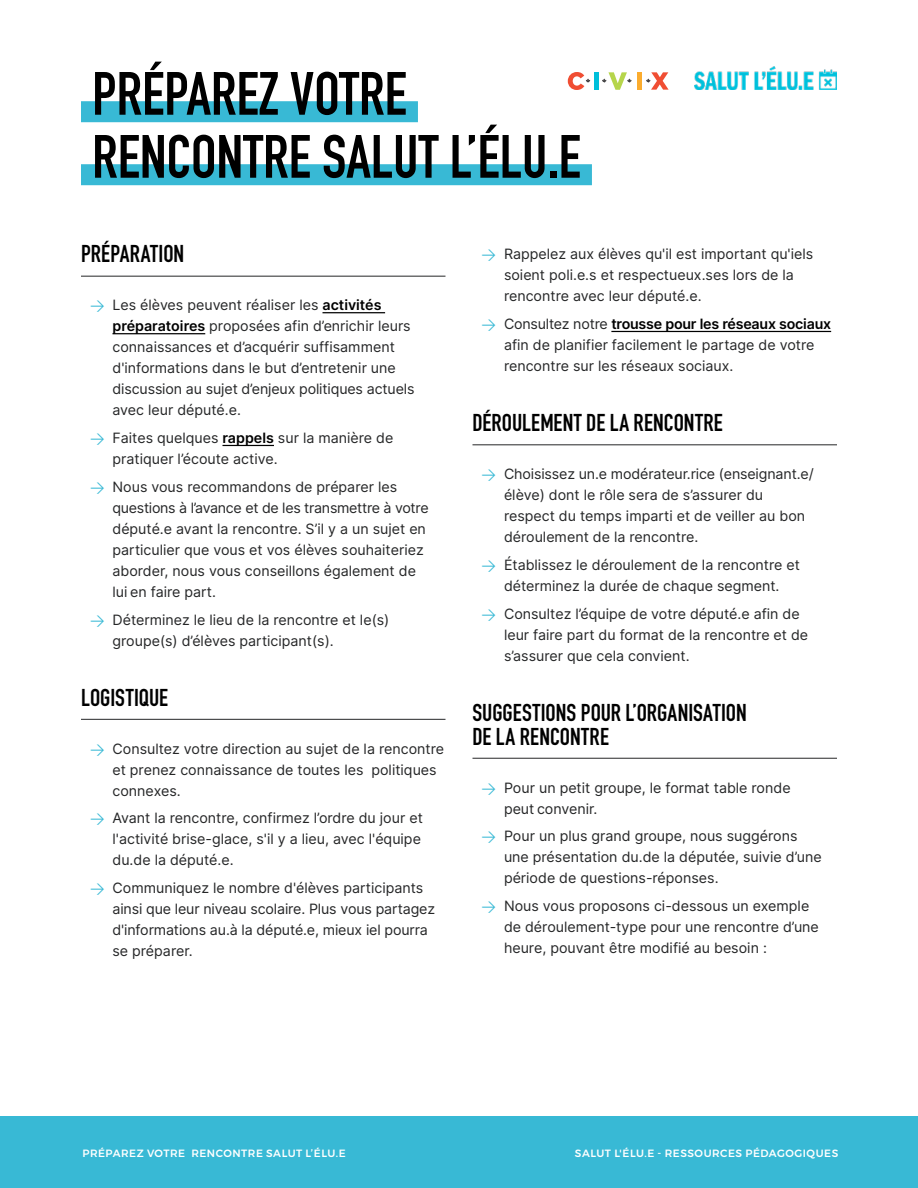
<style>
.page{position:relative;width:918px;height:1188px;background:#fff}
.page>*{position:absolute;margin:0;border:0;box-sizing:border-box;transform-origin:0 0}
.t1{font:700 60px/63px "DIN Condensed";color:#000}
.H3_-_Underline{font:700 24px/24px "DIN Condensed";letter-spacing:.005em;color:#000}
.t2{font:14.25px/21px "Inter";color:#252627}
.t3{font:500 10.5px "Montserrat";letter-spacing:.05em;color:#fff}
.s1{font-family:"DIN Pro";color:#38b9d5}
.s2{font-weight:600;color:#000}
</style>
<div class="page">
<div style="left:81px;top:101px;width:337px;height:21px;background:#38b9d5"></div>
<div style="left:81px;top:164px;width:511px;height:21px;background:#38b9d5"></div>
<hr style="left:81px;top:276px;width:365px;height:1px;background:#252627">
<hr style="left:323px;top:312px;width:62px;height:1px;background:#000">
<hr style="left:112px;top:333px;width:93px;height:1px;background:#000">
<hr style="left:222px;top:445px;width:52px;height:1px;background:#000">
<hr style="left:81px;top:719px;width:365px;height:1px;background:#252627">
<hr style="left:611px;top:331px;width:220px;height:1px;background:#000">
<hr style="left:472px;top:445px;width:365px;height:1px;background:#252627">
<hr style="left:472px;top:758px;width:365px;height:1px;background:#252627">
<div style="left:0;top:1116px;width:918px;height:72px;background:#38b9d5"></div>
<div style="left:594px;top:72px;width:5px;height:18px;background:#00bfda"></div>
<hr style="left:637px;top:72px;width:4px;height:18px;background:#fbac2e">
<svg style="left:602px;top:72px;width:30px;height:18px"></svg>
<svg style="left:646px;top:72px;width:23px;height:18px"></svg>
<svg style="left:568px;top:72px;width:22px;height:18px"></svg>
<img style="left:695px;top:66px;width:142px;height:24px">
<h1 class="t1" style="left:92px;top:62px;width:490px">PRÉPAREZ VOTRE<br>RENCONTRE SALUT L’ÉLU.E</h1>
<p class="H3_-_Underline" style="left:81px;top:242px;width:105px">PRÉPARATION</p>
<p class="t2" style="left:112px;top:294px;width:304px;text-indent:-22px"><span class="s1">→</span> Les élèves peuvent réaliser les <span class="s2">activités préparatoires</span> proposées afin d’enrichir leurs connaissances et d’acquérir suffisamment d'informations dans le but d’entretenir une discussion au sujet d’enjeux politiques actuels avec leur député.e.</p>
<p class="t2" style="left:112px;top:427px;width:282px;text-indent:-22px"><span class="s1">→</span> Faites quelques <span class="s2">rappels</span> sur la manière de pratiquer l’écoute active.</p>
<p class="t2" style="left:112px;top:476px;width:318px;text-indent:-22px"><span class="s1">→</span> Nous vous recommandons de préparer les questions à l’avance et de les transmettre à votre député.e avant la rencontre. S’il y a un sujet en particulier que vous et vos élèves souhaiteriez aborder, nous vous conseillons également de lui en faire part.</p>
<p class="t2" style="left:112px;top:609px;width:278px;text-indent:-22px"><span class="s1">→</span> Déterminez le lieu de la rencontre et le(s) groupe(s) d’élèves participant(s).</p>
<p class="H3_-_Underline" style="left:81px;top:685px;width:89px">LOGISTIQUE</p>
<p class="t2" style="left:112px;top:738px;width:333px;text-indent:-22px"><span class="s1">→</span> Consultez votre direction au sujet de la rencontre et prenez connaissance de toutes les politiques connexes.</p>
<p class="t2" style="left:112px;top:807px;width:312px;text-indent:-22px"><span class="s1">→</span> Avant la rencontre, confirmez l’ordre du jour et l'activité brise-glace, s'il y a lieu, avec l'équipe du.de la député.e.</p>
<p class="t2" style="left:112px;top:877px;width:324px;text-indent:-22px"><span class="s1">→</span> Communiquez le nombre d'élèves participants ainsi que leur niveau scolaire. Plus vous partagez d'informations au.à la député.e, mieux iel pourra se préparer.</p>
<p class="t2" style="left:504px;top:243px;width:311px;text-indent:-22px"><span class="s1">→</span> Rappelez aux élèves qu'il est important qu'iels soient poli.e.s et respectueux.ses lors de la rencontre avec leur député.e.</p>
<p class="t2" style="left:504px;top:313px;width:329px;text-indent:-22px"><span class="s1">→</span> Consultez notre <span class="s2">trousse pour les réseaux sociaux </span>afin de planifier facilement le partage de votre rencontre sur les réseaux sociaux.</p>
<p class="H3_-_Underline" style="left:472px;top:411px;width:252px">DÉROULEMENT DE LA RENCONTRE</p>
<p class="t2" style="left:504px;top:463px;width:311px;text-indent:-22px"><span class="s1">→</span> Choisissez un.e modérateur.rice (enseignant.e/ élève) dont le rôle sera de s’assurer du respect du temps imparti et de veiller au bon déroulement de la rencontre.</p>
<p class="t2" style="left:482px;top:554px;width:320px;text-align:center"><span class="s1">→</span> Établissez le déroulement de la rencontre et déterminez la durée de chaque segment.</p>
<p class="t2" style="left:504px;top:603px;width:306px;text-indent:-22px"><span class="s1">→</span> Consultez l’équipe de votre député.e afin de leur faire part du format de la rencontre et de s’assurer que cela convient.</p>
<p class="H3_-_Underline" style="left:472px;top:700px;width:276px">SUGGESTIONS POUR L’ORGANISATION<br>DE LA RENCONTRE</p>
<p class="t2" style="left:504px;top:777px;width:288px;text-indent:-22px"><span class="s1">→</span> Pour un petit groupe, le format table ronde peut convenir.</p>
<p class="t2" style="left:504px;top:825px;width:319px;text-indent:-22px"><span class="s1">→</span> Pour un plus grand groupe, nous suggérons une présentation du.de la députée, suivie d’une période de questions-réponses.</p>
<p class="t2" style="left:504px;top:895px;width:316px;text-indent:-22px"><span class="s1">→</span> Nous vous proposons ci-dessous un exemple de déroulement-type pour une rencontre d’une heure, pouvant être modifié au besoin :</p>
<p class="t3" style="left:83px;top:1145px;width:265px">PRÉPAREZ VOTRE RENCONTRE SALUT L’ÉLU.E</p>
<p class="t3" style="left:575px;top:1145px;width:265px">SALUT L'ÉLU.E - RESSOURCES PÉDAGOGIQUES</p>
</div>
